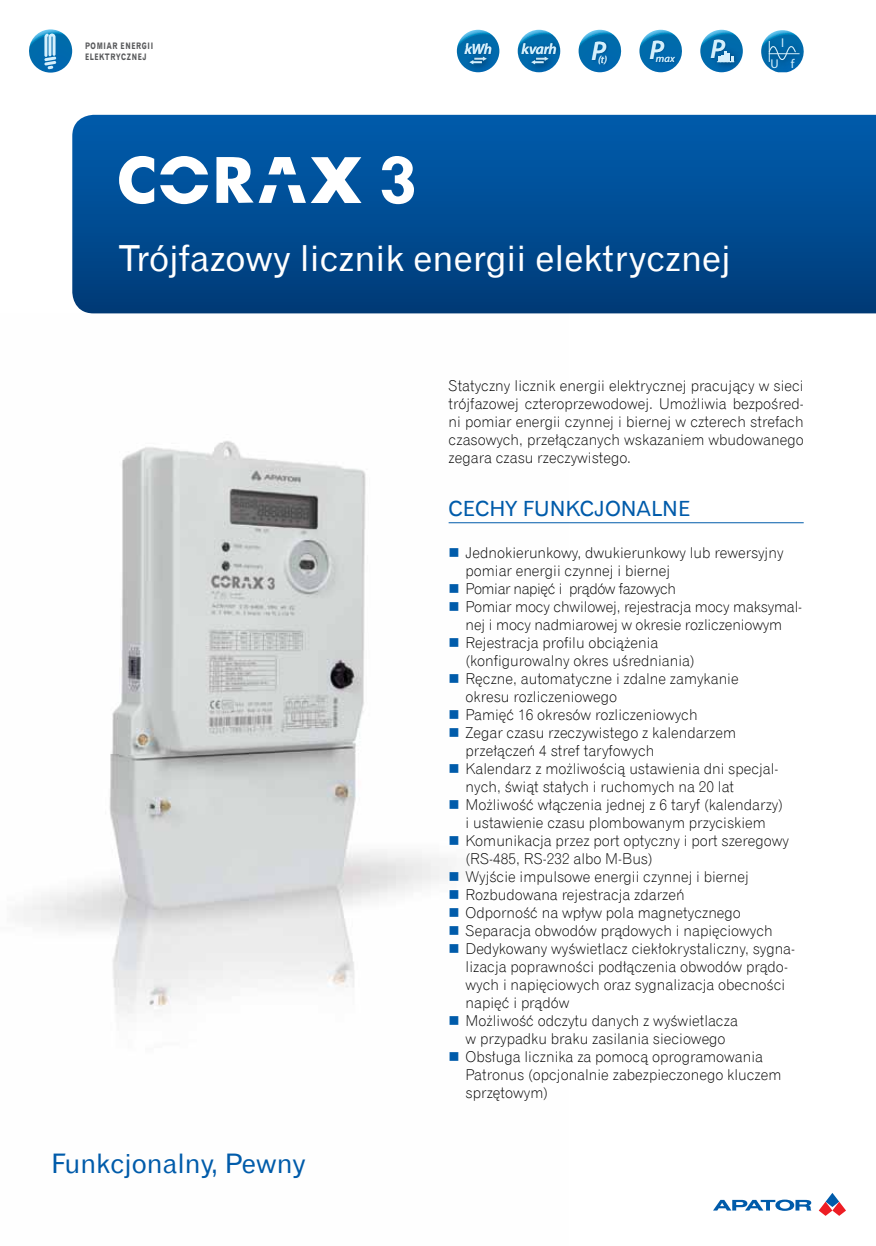
<style>
.page{position:relative;width:876px;height:1246px;background:#fff}
.page>*{position:absolute;margin:0;border:0;box-sizing:border-box;transform-origin:0 0}
.t1{font:36px "Gothic 720 EU";color:#fff}
.t2{font:27px "Gothic 720 EU";color:#005baa}
.t3{font:italic 600 27px "Myriad Pro";color:#d4effc}
.t4{font:21px "Gothic 720 EU";color:#005baa}
.t5{font:15px/18px "Gothic 720 Lt EU";color:#000;text-align:justify}
.t6{font:italic 600 15px "Myriad Pro";letter-spacing:-.025em;color:#d4effc}
.t7{font:12.75px/21px "Myriad Pro";color:#d4effc;text-align:center}
.t8{font:italic 10.5px "Myriad Pro";color:#d4effc}
.t9{font:700 9px/10.8px "Gothic 720 EU";letter-spacing:.1em;color:#58595b;scale:.75 1}
</style>
<div class="page">
<svg style="left:29px;top:29px;width:43px;height:44px"></svg>
<svg style="left:713px;top:1199px;width:98px;height:12px"></svg>
<svg style="left:819px;top:1193px;width:27px;height:23px"></svg>
<img style="left:23px;top:313px;width:545px;height:701px">
<svg style="left:72px;top:115px;width:804px;height:198px;background:#004c92"></svg>
<hr style="left:449px;top:522px;width:355px;height:1px;background:#005baa">
<svg style="left:518px;top:30px;width:42px;height:42px"></svg>
<img style="left:521px;top:39px;width:39px;height:21px">
<img style="left:527px;top:51px;width:28px;height:21px">
<svg style="left:531px;top:57px;width:18px;height:7px"></svg>
<svg style="left:457px;top:30px;width:42px;height:42px"></svg>
<svg style="left:639px;top:30px;width:43px;height:42px"></svg>
<img style="left:648px;top:34px;width:30px;height:37px">
<svg style="left:700px;top:30px;width:43px;height:42px"></svg>
<svg style="left:761px;top:30px;width:43px;height:42px"></svg>
<hr style="left:769px;top:53px;width:30px;height:1px;background:#d4effc">
<svg style="left:579px;top:30px;width:43px;height:40px"></svg>
<img style="left:590px;top:35px;width:20px;height:37px">
<svg style="left:119px;top:156px;width:35px;height:48px"></svg>
<svg style="left:160px;top:156px;width:48px;height:48px"></svg>
<svg style="left:216px;top:157px;width:146px;height:46px"></svg>
<svg style="left:382px;top:156px;width:32px;height:48px"></svg>
<svg style="left:450px;top:548px;width:9px;height:8px"></svg>
<svg style="left:450px;top:584px;width:9px;height:8px"></svg>
<svg style="left:450px;top:602px;width:9px;height:8px"></svg>
<svg style="left:450px;top:638px;width:9px;height:8px"></svg>
<svg style="left:450px;top:674px;width:9px;height:8px"></svg>
<svg style="left:450px;top:710px;width:9px;height:8px"></svg>
<svg style="left:450px;top:728px;width:9px;height:8px"></svg>
<svg style="left:450px;top:764px;width:9px;height:8px"></svg>
<svg style="left:450px;top:800px;width:9px;height:8px"></svg>
<svg style="left:450px;top:836px;width:9px;height:8px"></svg>
<svg style="left:450px;top:872px;width:9px;height:8px"></svg>
<svg style="left:450px;top:890px;width:9px;height:8px"></svg>
<svg style="left:450px;top:908px;width:9px;height:8px"></svg>
<svg style="left:450px;top:926px;width:9px;height:8px"></svg>
<svg style="left:450px;top:944px;width:9px;height:8px"></svg>
<p class="t9" style="left:85px;top:41px;width:92px">POMIAR ENERGII<br>ELEKTRYCZNEJ</p>
<p class="t6" style="left:464px;top:39px;width:29px">kWh</p>
<p class="t6" style="left:522px;top:39px;width:37px">kvarh</p>
<h2 class="t3" style="left:649px;top:32px;width:16px">P</h2>
<p class="t8" style="left:656px;top:52px;width:20px">max</p>
<h2 class="t3" style="left:592px;top:33px;width:16px">P</h2>
<p class="t8" style="left:598px;top:53px;width:11px">(t)</p>
<h2 class="t3" style="left:710px;top:32px;width:16px">P</h2>
<p class="t7" style="left:770px;top:32px;width:26px">I<br>U f</p>
<h1 class="t1" style="left:119px;top:237px;width:613px">Trójfazowy licznik energii elektrycznej</h1>
<h2 class="t2" style="left:51px;top:1147px;width:256px">Funkcjonalny, Pewny</h2>
<p class="t5" style="left:449px;top:376px;width:357px">Statyczny licznik energii elektrycznej pracujący w sieci trójfazowej czteroprzewodowej. Umożliwia bezpośred&shy;ni pomiar energii czynnej i biernej w czterech strefach czasowych, przełączanych wskazaniem wbudowanego zegara czasu rzeczywistego.</p>
<h3 class="t4" style="left:449px;top:496px;width:243px">Cechy funkcjonalne</h3>
<p class="t5" style="left:466px;top:543px;width:338px;text-align:left">Jednokierunkowy, dwukierunkowy lub rewersyjny pomiar energii czynnej i biernej<br>Pomiar napięć i prądów fazowych<br>Pomiar mocy chwilowej, rejestracja mocy maksymal&shy;nej i mocy nadmiarowej w okresie rozliczeniowym Rejestracja profilu obciążenia<br>(konfigurowalny okres uśredniania)<br>Ręczne, automatyczne i zdalne zamykanie<br>okresu rozliczeniowego<br>Pamięć 16 okresów rozliczeniowych<br>Zegar czasu rzeczywistego z kalendarzem przełączeń 4 stref taryfowych<br>Kalendarz z możliwością ustawienia dni specjal&shy;nych, świąt stałych i ruchomych na 20 lat Możliwość włączenia jednej z 6 taryf (kalendarzy)<br>i ustawienie czasu plombowanym przyciskiem Komunikacja przez port optyczny i port szeregowy (RS-485, RS-232 albo M-Bus)<br>Wyjście impulsowe energii czynnej i biernej Rozbudowana rejestracja zdarzeń<br>Odporność na wpływ pola magnetycznego Separacja obwodów prądowych i napięciowych Dedykowany wyświetlacz ciekłokrystaliczny, sygna&shy;lizacja poprawności podłączenia obwodów prądo&shy;wych i napięciowych oraz sygnalizacja obecności napięć i prądów<br>Możliwość odczytu danych z wyświetlacza<br>w przypadku braku zasilania sieciowego<br>Obsługa licznika za pomocą oprogramowania Patronus (opcjonalnie zabezpieczonego kluczem sprzętowym)</p>
</div>
